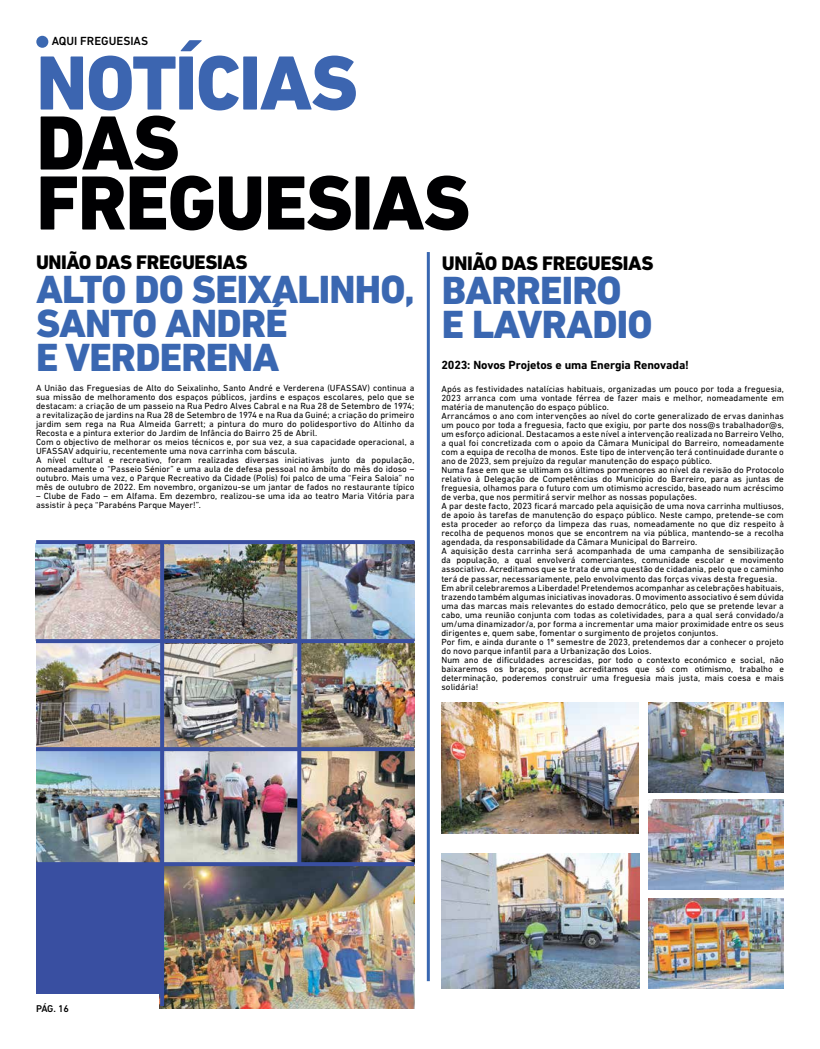
<style>
.page{position:relative;width:820px;height:1049px;background:#fff}
.page>*{position:absolute;margin:0;border:0;box-sizing:border-box;transform-origin:0 0}
.t1{font:800 78px/60px "DIN Next LT Pro";letter-spacing:-.02em;color:#000002}
.t2{font:800 78px "DIN Next LT Pro";letter-spacing:-.02em;color:#3c65b0}
.t3{font:800 40px/34px "DIN Next LT Pro";letter-spacing:-.02em;color:#3a67b1}
.t4{font:800 20px "DIN Next LT Pro";letter-spacing:-.02em;color:#000}
.t5{font:700 12px "DIN Next LT Pro";letter-spacing:-.005em;color:#000}
.t6{font:500 12px "DIN Next LT Pro";color:#000}
.t7{font:500 10px "DIN Next LT Pro";color:#000}
.t8{font:9px/9px "DIN Next LT Pro";letter-spacing:.005em;color:#000}
</style>
<div class="page">
<hr style="left:426px;top:252px;width:3px;height:729px;background:#3967b1">
<div style="left:36px;top:36px;width:12px;height:12px;background:#3b68b1;border-radius:50%"></div>
<img style="left:36px;top:643px;width:124px;height:104px">
<img style="left:164px;top:751px;width:133px;height:111px">
<img style="left:164px;top:643px;width:250px;height:104px">
<img style="left:301px;top:751px;width:113px;height:111px">
<img style="left:160px;top:866px;width:254px;height:143px">
<img style="left:164px;top:544px;width:133px;height:95px">
<img style="left:36px;top:751px;width:124px;height:111px">
<img style="left:36px;top:544px;width:124px;height:95px">
<img style="left:301px;top:544px;width:113px;height:95px">
<hr style="left:36px;top:639px;width:378px;height:4px;background:#394fa1">
<svg style="left:36px;top:747px;width:378px;height:4px"></svg>
<svg style="left:36px;top:862px;width:378px;height:4px"></svg>
<hr style="left:160px;top:543px;width:4px;height:463px;background:#394fa1">
<svg style="left:297px;top:544px;width:4px;height:320px"></svg>
<svg style="left:36px;top:540px;width:378px;height:4px;background:#3d52a3"></svg>
<div style="left:36px;top:866px;width:125px;height:128px;background:#394fa1"></div>
<img style="left:441px;top:702px;width:197px;height:131px">
<img style="left:441px;top:853px;width:198px;height:135px">
<img style="left:648px;top:702px;width:135px;height:90px">
<img style="left:648px;top:800px;width:134px;height:89px">
<img style="left:648px;top:898px;width:135px;height:90px">
<h3 class="t6" style="left:52px;top:34px;width:98px">AQUI FREGUESIAS</h3>
<h1 class="t2" style="left:36px;top:37px;width:323px">NOTÍCIAS</h1>
<h1 class="t1" style="left:36px;top:113px;width:435px">DAS<br>FREGUESIAS</h1>
<h3 class="t4" style="left:36px;top:250px;width:213px">UNIÃO DAS FREGUESIAS</h3>
<h2 class="t3" style="left:36px;top:272px;width:380px">ALTO DO SEIXALINHO,<br>SANTO ANDRÉ<br>E VERDERENA</h2>
<p class="t8" style="left:36px;top:383px;width:380px">A União das Freguesias de Alto do Seixalinho, Santo André e Verderena (UFASSAV) continua a sua missão de melhoramento dos espaços públicos, jardins e espaços escolares, pelo que se destacam: a criação de um passeio na Rua Pedro Alves Cabral e na Rua 28 de Setembro de 1974; a revitalização de jardins na Rua 28 de Setembro de 1974 e na Rua da Guiné; a criação do primeiro jardim sem rega na Rua Almeida Garrett; a pintura do muro do polidesportivo do Altinho da Recosta e a pintura exterior do Jardim de Infância do Bairro 25 de Abril.<br>Com o objectivo de melhorar os meios técnicos e, por sua vez, a sua capacidade operacional, a UFASSAV adquiriu, recentemente uma nova carrinha com báscula.<br>A nível cultural e recreativo, foram realizadas diversas iniciativas junto da população, nomeadamente o “Passeio Sénior” e uma aula de defesa pessoal no âmbito do mês do idoso – outubro. Mais uma vez, o Parque Recreativo da Cidade (Polis) foi palco de uma “Feira Saloia” no mês de outubro de 2022. Em novembro, organizou-se um jantar de fados no restaurante típico</p>
<p class="t8" style="left:36px;top:491px;width:380px">– Clube de Fado – em Alfama. Em dezembro, realizou-se uma ida ao teatro Maria Vitória para assistir à peça “Parabéns Parque Mayer!”.</p>
<h3 class="t4" style="left:442px;top:251px;width:213px">UNIÃO DAS FREGUESIAS</h3>
<h2 class="t3" style="left:442px;top:273px;width:212px">BARREIRO<br>E LAVRADIO</h2>
<h3 class="t5" style="left:441px;top:358px;width:249px">2023: Novos Projetos e uma Energia Renovada!</h3>
<p class="t8" style="left:441px;top:385px;width:344px">Após as festividades natalícias habituais, organizadas um pouco por toda a freguesia, 2023 arranca com uma vontade férrea de fazer mais e melhor, nomeadamente em matéria de manutenção do espaço público.<br>Arrancámos o ano com intervenções ao nível do corte generalizado de ervas daninhas um pouco por toda a freguesia, facto que exigiu, por parte dos noss@s trabalhador@s, um esforço adicional. Destacamos a este nível a intervenção realizada no Barreiro Velho, a qual foi concretizada com o apoio da Câmara Municipal do Barreiro, nomeadamente com a equipa de recolha de monos. Este tipo de intervenção terá continuidade durante o ano de 2023, sem prejuízo da regular manutenção do espaço público.<br>Numa fase em que se ultimam os últimos pormenores ao nível da revisão do Protocolo relativo à Delegação de Competências do Município do Barreiro, para as juntas de freguesia, olhamos para o futuro com um otimismo acrescido, baseado num acréscimo de verba, que nos permitirá servir melhor as nossas populações.<br>A par deste facto, 2023 ficará marcado pela aquisição de uma nova carrinha multiusos, de apoio às tarefas de manutenção do espaço público. Neste campo, pretende-se com esta proceder ao reforço da limpeza das ruas, nomeadamente no que diz respeito à recolha de pequenos monos que se encontrem na via pública, mantendo-se a recolha agendada, da responsabilidade da Câmara Municipal do Barreiro.<br>A aquisição desta carrinha será acompanhada de uma campanha de sensibilização da população, a qual envolverá comerciantes, comunidade escolar e movimento associativo. Acreditamos que se trata de uma questão de cidadania, pelo que o caminho terá de passar, necessariamente, pelo envolvimento das forças vivas desta freguesia.<br>Em abril celebraremos a Liberdade! Pretendemos acompanhar as celebrações habituais, trazendo também algumas iniciativas inovadoras. O movimento associativo é sem dúvida uma das marcas mais relevantes do estado democrático, pelo que se pretende levar a cabo, uma reunião conjunta com todas as coletividades, para a qual será convidado/a um/uma dinamizador/a, por forma a incrementar uma maior proximidade entre os seus dirigentes e, quem sabe, fomentar o surgimento de projetos conjuntos.<br>Por fim, e ainda durante o 1º semestre de 2023, pretendemos dar a conhecer o projeto do novo parque infantil para a Urbanização dos Loios.<br>Num ano de dificuldades acrescidas, por todo o contexto económico e social, não baixaremos os braços, porque acreditamos que só com otimismo, trabalho e determinação, poderemos construir uma freguesia mais justa, mais coesa e mais solidária!</p>
<p class="t7" style="left:36px;top:1002px;width:35px">PÁG. 16</p>
</div>
